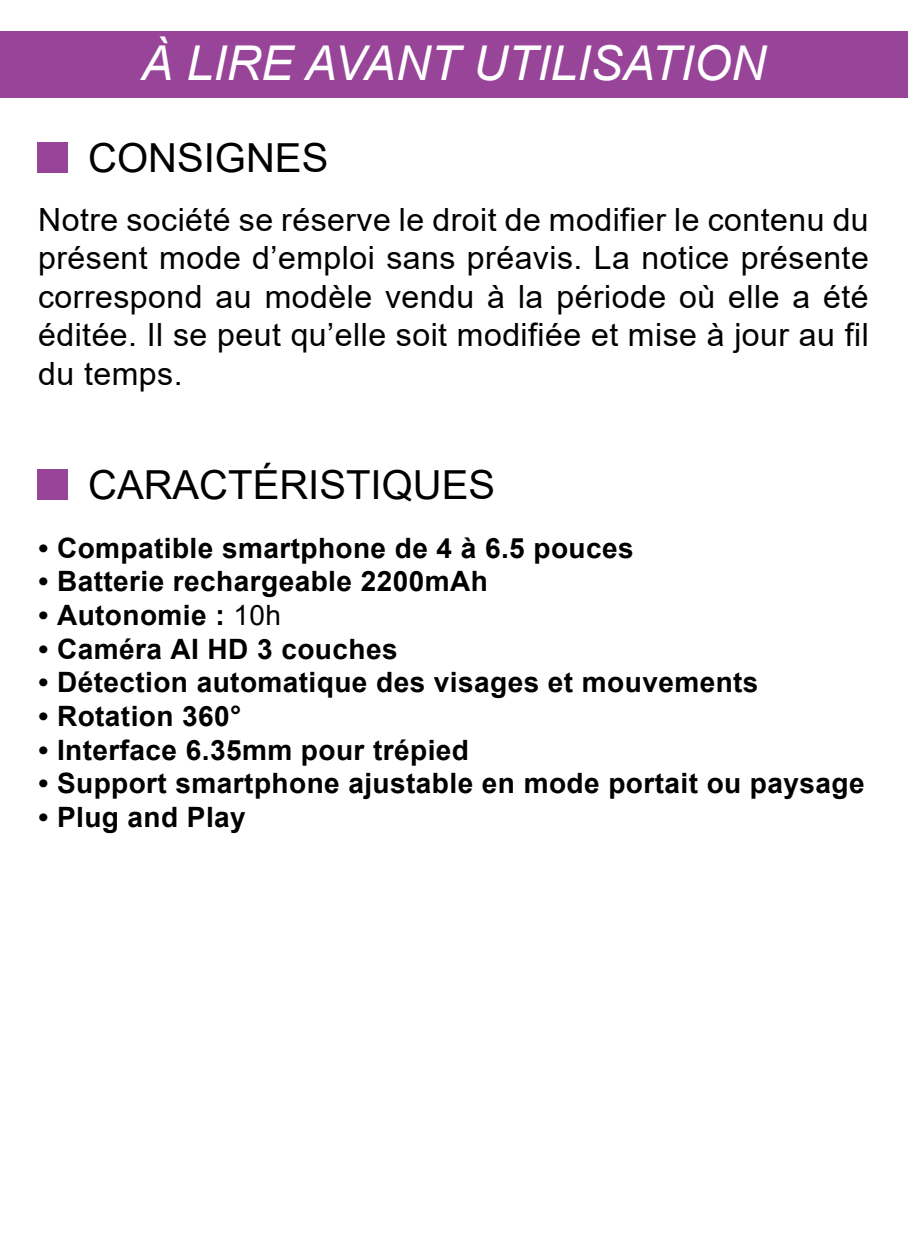
<style>
.page{position:relative;width:908px;height:1248px;background:#fff}
.page>*{position:absolute;margin:0;border:0;box-sizing:border-box;transform-origin:0 0}
.t1{font:italic 48px "Arial";color:#fff}
.t2{font:40px "Arial";color:#000}
.t3{font:32px/38.4px "Arial";letter-spacing:.015em;color:#000;text-align:justify}
.t4{font:700 28px "Arial";letter-spacing:.015em;color:#000}
.s1{font-weight:400}
</style>
<div class="page">
<div style="left:0;top:31px;width:907px;height:66px;background:#974499"></div>
<div style="left:37px;top:142px;width:30px;height:31px;background:#974499"></div>
<div style="left:37px;top:469px;width:30px;height:30px;background:#974499"></div>
<h1 class="t1" style="left:141px;top:33px;width:626px">À LIRE AVANT UTILISATION</h1>
<h2 class="t2" style="left:88px;top:131px;width:242px">CONSIGNES</h2>
<p class="t3" style="left:38px;top:200px;width:831px">Notre société se réserve le droit de modifier le contenu du présent mode d’emploi sans préavis. La notice présente correspond au modèle vendu à la période où elle a été éditée. Il se peut qu’elle soit modifiée et mise à jour au fil du temps.</p>
<h2 class="t2" style="left:88px;top:457px;width:408px">CARACTÉRISTIQUES</h2>
<p class="t4" style="left:39px;top:528px;width:596px">• Compatible smartphone de 4 à 6.5 pouces</p>
<p class="t4" style="left:39px;top:562px;width:450px">• Batterie rechargeable 2200mAh</p>
<p class="t4" style="left:39px;top:595px;width:244px">• Autonomie : <span class="s1">10h</span></p>
<p class="t4" style="left:39px;top:629px;width:360px">• Caméra AI HD 3 couches</p>
<p class="t4" style="left:39px;top:662px;width:721px">• Détection automatique des visages et mouvements</p>
<p class="t4" style="left:39px;top:696px;width:204px">• Rotation 360°</p>
<p class="t4" style="left:39px;top:730px;width:432px">• Interface 6.35mm pour trépied</p>
<p class="t4" style="left:39px;top:763px;width:827px">• Support smartphone ajustable en mode portait ou paysage</p>
<p class="t4" style="left:39px;top:797px;width:209px">• Plug and Play</p>
</div>
